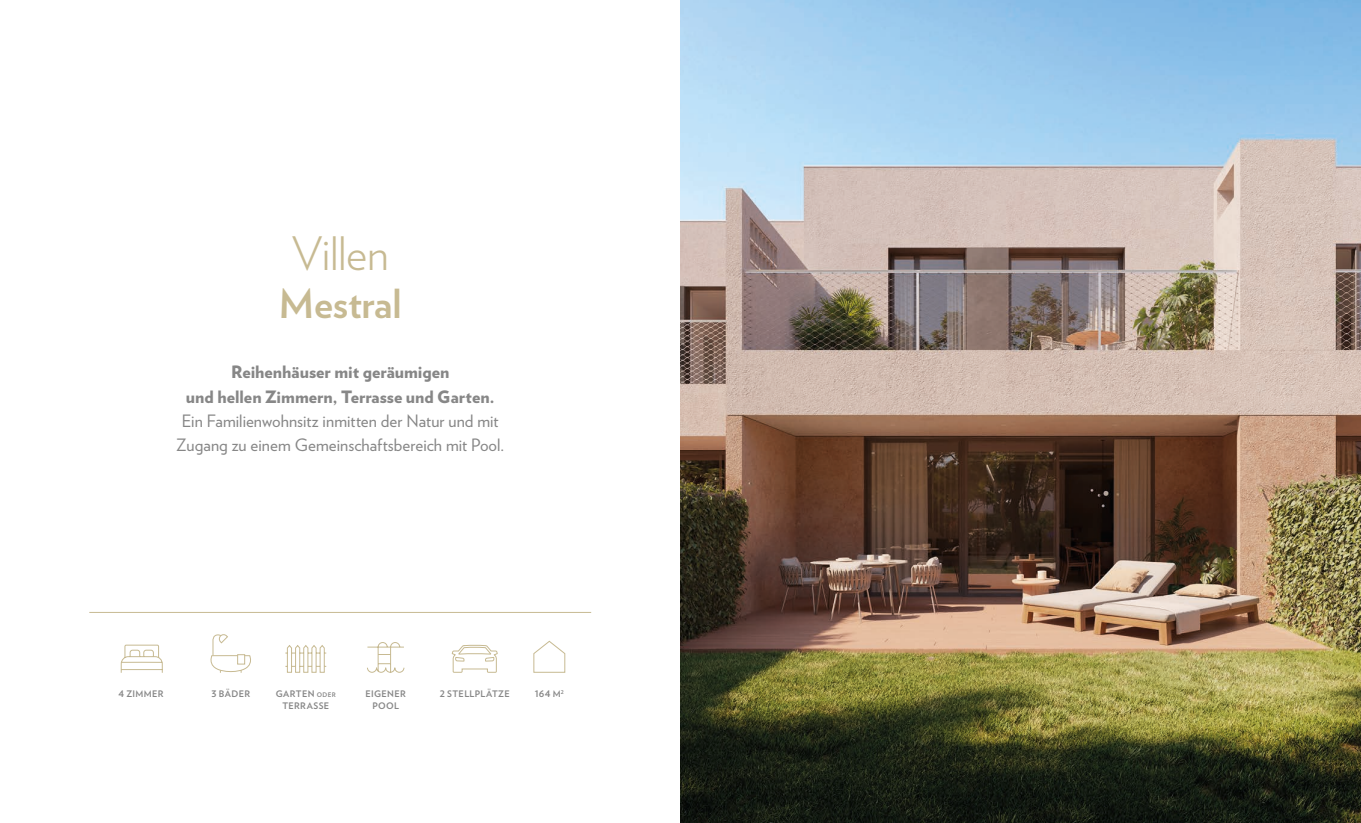
<style>
.page{position:relative;width:1361px;height:823px;background:#fff}
.page>*{position:absolute;margin:0;border:0;box-sizing:border-box;transform-origin:0 0}
.TÍTOLS_-_Blau{font:300 46px "Verlag";letter-spacing:-.01em;color:#c7ba92}
.TÍTOLS_-_Blau-2{font:700 40px "Verlag";letter-spacing:-.005em;color:#c7ba92}
.TEXT_CORREGUT_-_17_pt{font:17px/24px "Verlag";letter-spacing:.005em;color:#878787;text-align:center}
.TEXT_-_Detall_característiques_cases{font:700 9px/12px "Verlag";letter-spacing:.04em;color:#878787;text-align:center}
.s1{font-weight:900}
.s2{font-size:6.3px}
</style>
<div class="page">
<img style="left:680px;top:0;width:681px;height:822px">
<hr style="left:89px;top:611px;width:502px;height:1px;background:#c7ba92">
<svg style="left:120px;top:644px;width:43px;height:29px"></svg>
<svg style="left:533px;top:640px;width:33px;height:33px"></svg>
<svg style="left:451px;top:644px;width:47px;height:29px"></svg>
<svg style="left:367px;top:642px;width:38px;height:31px"></svg>
<svg style="left:285px;top:645px;width:42px;height:28px"></svg>
<svg style="left:210px;top:634px;width:41px;height:39px"></svg>
<div style="left:237px;top:653px;width:8px;height:11px;background:#fff;border:1px solid #c7ba92"></div>
<p class="TÍTOLS_-_Blau" style="left:291px;top:220px;width:99px">Villen</p>
<p class="TÍTOLS_-_Blau-2" style="left:279px;top:272px;width:124px">Mestral</p>
<p class="TEXT_CORREGUT_-_17_pt" style="left:176px;top:359px;width:330px"><span class="s1">Reihenhäuser mit geräumigen<br>und hellen Zimmern, Terrasse und Garten.<br></span>Ein Familienwohnsitz inmitten der Natur und mit Zugang zu einem Gemeinschaftsbereich mit Pool.</p>
<p class="TEXT_-_Detall_característiques_cases" style="left:211px;top:686px;width:40px">3 BÄDER</p>
<p class="TEXT_-_Detall_característiques_cases" style="left:365px;top:686px;width:42px">EIGENER</p>
<p class="TEXT_-_Detall_característiques_cases" style="left:440px;top:686px;width:71px">2 STELLPLÄTZE</p>
<p class="TEXT_-_Detall_característiques_cases" style="left:372px;top:698px;width:28px">POOL</p>
<p class="TEXT_-_Detall_característiques_cases" style="left:118px;top:686px;width:47px">4 ZIMMER</p>
<p class="TEXT_-_Detall_característiques_cases" style="left:535px;top:686px;width:31px">164 M<sup>2</sup></p>
<p class="TEXT_-_Detall_característiques_cases" style="left:276px;top:686px;width:61px">GARTEN <span class="s2">ODER<br></span>TERRASSE</p>
</div>
